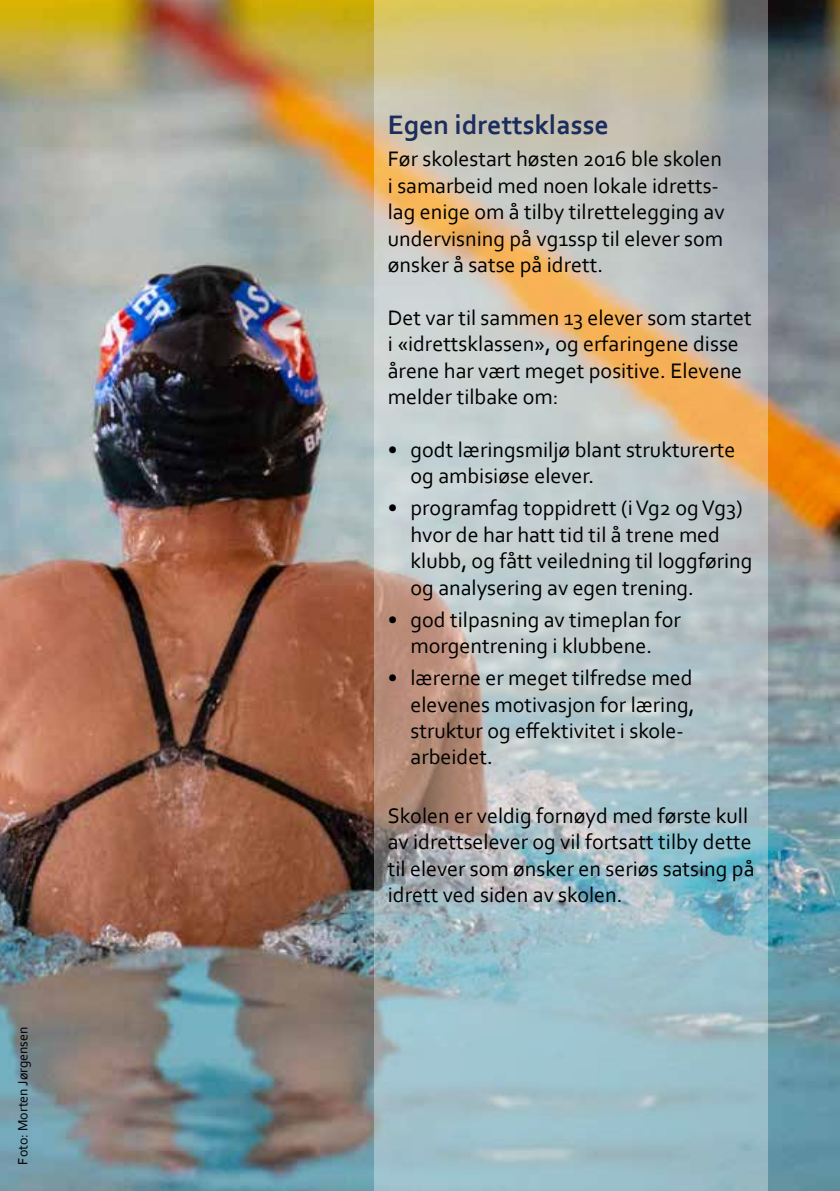
<style>
.page{position:relative;width:840px;height:1191px;background:#fff}
.page>*{position:absolute;margin:0;border:0;box-sizing:border-box;transform-origin:0 0}
.t1{font:700 28px "Corbel";color:#1b2c5e}
.t2{font:22px/26.4px "Corbel";color:#000}
.t3{font:14px "Corbel";color:#000}
</style>
<div class="page">
<img style="left:0;top:0;width:839px;height:1191px">
<svg style="left:374px;top:0;width:393px;height:1191px;background:#b7beb7"></svg>
<p class="t3" style="left:14px;top:1164px;width:139px;rotate:-90deg">Foto: Morten Jørgensen</p>
<p class="t1" style="left:387px;top:108px;width:222px">Egen idrettsklasse</p>
<p class="t2" style="left:387px;top:145px;width:338px">Før skolestart høsten 2016 ble skolen i samarbeid med noen lokale idretts&shy;lag enige om å tilby tilrettelegging av undervisning på vg1ssp til elever som ønsker å satse på idrett.</p>
<p class="t2" style="left:387px;top:304px;width:365px">Det var til sammen 13 elever som startet i «idrettsklassen», og erfaringene disse årene har vært meget positive. Elevene melder tilbake om:</p>
<p class="t2" style="left:410px;top:436px;width:326px;text-indent:-23px">• godt læringsmiljø blant strukturerte og ambisiøse elever.</p>
<p class="t2" style="left:410px;top:494px;width:343px;text-indent:-23px">• programfag toppidrett (i Vg2 og Vg3) hvor de har hatt tid til å trene med klubb, og fått veiledning til loggføring og analysering av egen trening.</p>
<p class="t2" style="left:387px;top:605px;width:294px;text-align:center">• god tilpasning av timeplan for morgentrening i klubbene.</p>
<p class="t2" style="left:410px;top:664px;width:285px;text-indent:-23px">• lærerne er meget tilfredse med elevenes motivasjon for læring, struktur og effektivitet i skole&shy;arbeidet.</p>
<p class="t2" style="left:387px;top:802px;width:368px">Skolen er veldig fornøyd med første kull av idrettselever og vil fortsatt tilby dette til elever som ønsker en seriøs satsing på idrett ved siden av skolen.</p>
</div>
